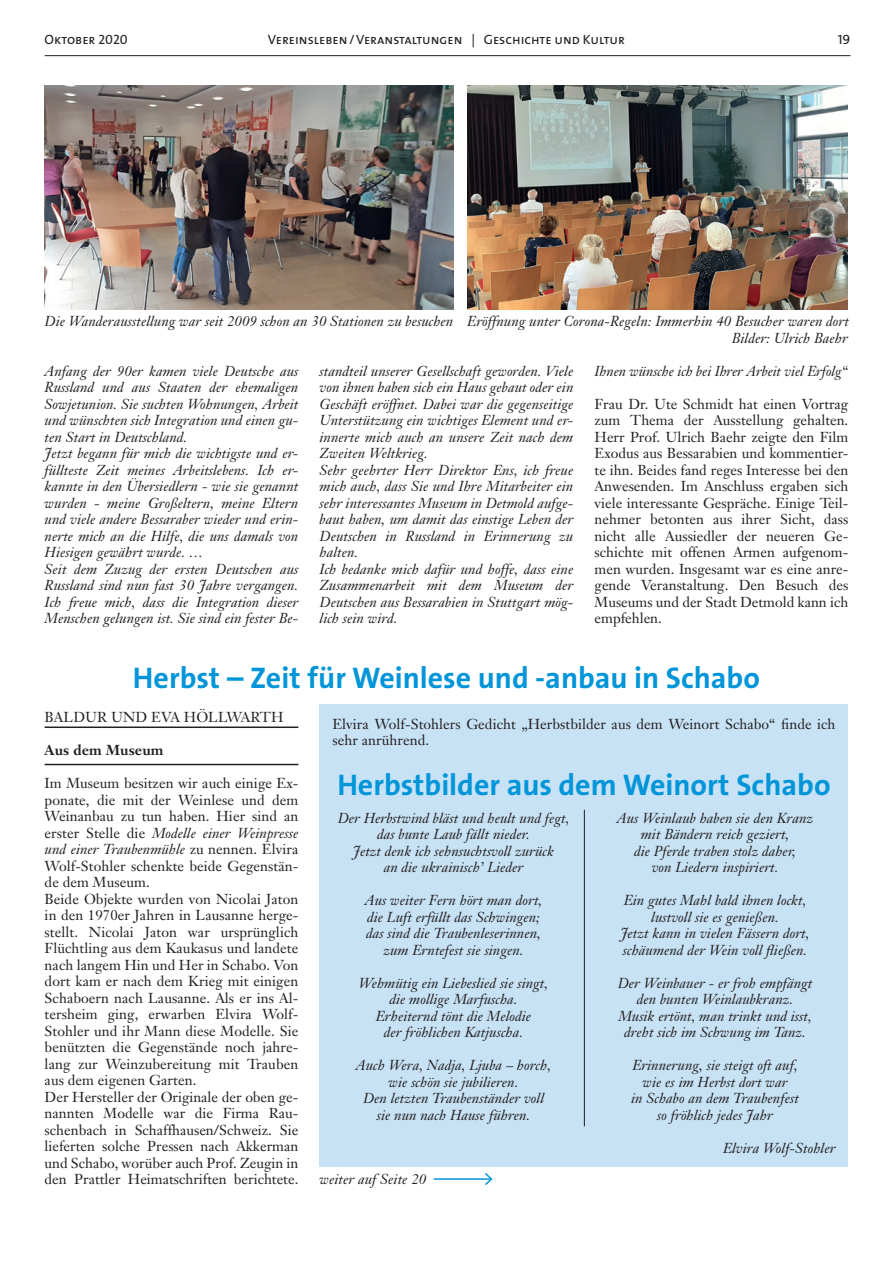
<style>
.page{position:relative;width:893px;height:1263px;background:#fff}
.page>*{position:absolute;margin:0;border:0;box-sizing:border-box;transform-origin:0 0}
.t1{font:700 30px "The Sans B7";color:#0095d9}
.t2{font:italic 14.25px/16.5px "Janson Text";letter-spacing:.005em;color:#231f20;text-align:center}
.t3{font:14.25px/16.5px "Janson Text";letter-spacing:.005em;color:#231f20}
.t4{font:700 14.25px "Janson Text";letter-spacing:.005em;color:#231f20}
.t5{font:13.5px "The Sans Caps";color:#231f20}
.s1{font-style:italic}
</style>
<div class="page">
<hr style="left:45px;top:55px;width:805px;height:1px;background:#231f20">
<img style="left:467px;top:85px;width:381px;height:225px">
<img style="left:45px;top:85px;width:408px;height:225px">
<hr style="left:45px;top:726px;width:253px;height:2px;background:#231f20">
<hr style="left:45px;top:764px;width:253px;height:1px;background:#231f20">
<div style="left:320px;top:705px;width:528px;height:462px;background:#c7e2f5"></div>
<hr style="left:584px;top:810px;width:1px;height:316px;background:#231f20">
<hr style="left:434px;top:1178px;width:57px;height:2px;background:#0095d9">
<svg style="left:483px;top:1173px;width:10px;height:12px"></svg>
<p class="t5" style="left:45px;top:28px;width:85px">Oktober 2020</p>
<p class="t5" style="left:268px;top:28px;width:359px">Vereinsleben/Veranstaltungen | Geschichte und Kultur</p>
<p class="t5" style="left:838px;top:28px;width:14px">19</p>
<p class="t2" style="left:45px;top:313px;width:806px">Die Wanderausstellung war seit 2009 schon an 30 Stationen zu besuchen Eröffnung unter Corona-Regeln: Immerhin 40 Besucher waren dort</p>
<p class="t2" style="left:45px;top:363px;width:255px;text-align:left">Anfang der 90er kamen viele Deutsche aus Russland und aus Staaten der ehemaligen Sowjetunion. Sie suchten Wohnungen, Arbeit und wünschten sich Integration und einen gu&shy;ten Start in Deutschland.<br>Jetzt begann für mich die wichtigste und er&shy;füllteste Zeit meines Arbeitslebens. Ich er&shy;kannte in den Übersiedlern - wie sie genannt wurden - meine Großeltern, meine Eltern und viele andere Bessaraber wieder und erin&shy;nerte mich an die Hilfe, die uns damals von Hiesigen gewährt wurde. …<br>Seit dem Zuzug der ersten Deutschen aus Russland sind nun fast 30 Jahre vergangen.<br>Ich freue mich, dass die Integration dieser Menschen gelungen ist. Sie sind ein fester Be-</p>
<p class="t2" style="left:320px;top:363px;width:255px;text-align:left">standteil unserer Gesellschaft geworden. Viele von ihnen haben sich ein Haus gebaut oder ein Geschäft eröffnet. Dabei war die gegenseitige Unterstützung ein wichtiges Element und er&shy;innerte mich auch an unsere Zeit nach dem Zweiten Weltkrieg.<br>Sehr geehrter Herr Direktor Ens, ich freue mich auch, dass Sie und Ihre Mitarbeiter ein sehr interessantes Museum in Detmold aufge&shy;baut haben, um damit das einstige Leben der Deutschen in Russland in Erinnerung zu halten.<br>Ich bedanke mich dafür und hoffe, dass eine Zusammenarbeit mit dem Museum der Deutschen aus Bessarabien in Stuttgart mög&shy;lich sein wird.</p>
<p class="t2" style="left:595px;top:363px;width:255px">Ihnen wünsche ich bei Ihrer Arbeit viel Erfolg“</p>
<p class="t2" style="left:732px;top:330px;width:118px">Bilder: Ulrich Baehr</p>
<p class="t3" style="left:595px;top:395px;width:255px;text-align:justify">Frau Dr. Ute Schmidt hat einen Vortrag zum Thema der Ausstellung gehalten.<br>Herr Prof. Ulrich Baehr zeigte den Film Exodus aus Bessarabien und kommentier&shy;te ihn. Beides fand reges Interesse bei den Anwesenden. Im Anschluss ergaben sich viele interessante Gespräche. Einige Teil&shy;nehmer betonten aus ihrer Sicht, dass nicht alle Aussiedler der neueren Ge&shy;schichte mit offenen Armen aufgenom&shy;men wurden. Insgesamt war es eine anre&shy;gende Veranstaltung. Den Besuch des Museums und der Stadt Detmold kann ich empfehlen.</p>
<h1 class="t1" style="left:133px;top:662px;width:628px">Herbst – Zeit für Weinlese und -anbau in Schabo</h1>
<p class="t3" style="left:332px;top:715px;width:505px">Elvira Wolf-Stohlers Gedicht „Herbstbilder aus dem Weinort Schabo“ finde ich sehr anrührend.</p>
<h1 class="t1" style="left:337px;top:769px;width:495px">Herbstbilder aus dem Weinort Schabo</h1>
<p class="t2" style="left:338px;top:809px;width:233px">Der Herbstwind bläst und heult und fegt, das bunte Laub fällt nieder.<br>Jetzt denk ich sehnsuchtsvoll zurück<br>an die ukrainisch’ Lieder</p>
<p class="t2" style="left:365px;top:892px;width:179px">Aus weiter Fern hört man dort, die Luft erfüllt das Schwingen; das sind die Traubenleserinnen, zum Erntefest sie singen.</p>
<p class="t2" style="left:359px;top:975px;width:191px">Wehmütig ein Liebeslied sie singt, die mollige Marfuscha.<br>Erheiternd tönt die Melodie<br>der fröhlichen Katjuscha.</p>
<p class="t2" style="left:356px;top:1057px;width:197px">Auch Wera, Nadja, Ljuba – horch, wie schön sie jubilieren.<br>Den letzten Traubenständer voll sie nun nach Hause führen.</p>
<p class="t3" style="left:45px;top:709px;width:240px">BALDUR UND EVA HÖLLWARTH</p>
<p class="t4" style="left:45px;top:741px;width:120px">Aus dem Museum</p>
<p class="t3" style="left:45px;top:775px;width:255px">Im Museum besitzen wir auch einige Ex&shy;ponate, die mit der Weinlese und dem Weinanbau zu tun haben. Hier sind an erster Stelle die <span class="s1">Modelle einer Weinpresse und einer Traubenmühle</span> zu nennen. Elvira Wolf-Stohler schenkte beide Gegenstän&shy;de dem Museum.<br>Beide Objekte wurden von Nicolai Jaton in den 1970er Jahren in Lausanne herge&shy;stellt. Nicolai Jaton war ursprünglich Flüchtling aus dem Kaukasus und landete nach langem Hin und Her in Schabo. Von dort kam er nach dem Krieg mit einigen Schaboern nach Lausanne. Als er ins Al&shy;tersheim ging, erwarben Elvira Wolf-Stohler und ihr Mann diese Modelle. Sie benützten die Gegenstände noch jahre&shy;lang zur Weinzubereitung mit Trauben aus dem eigenen Garten.<br>Der Hersteller der Originale der oben ge&shy;nannten Modelle war die Firma Rau&shy;schenbach in Schaffhausen/Schweiz. Sie lieferten solche Pressen nach Akkerman und Schabo, worüber auch Prof. Zeugin in den Prattler Heimatschriften berichtete.</p>
<p class="t2" style="left:617px;top:810px;width:198px">Aus Weinlaub haben sie den Kranz mit Bändern reich geziert,<br>die Pferde traben stolz daher,<br>von Liedern inspiriert.</p>
<p class="t2" style="left:621px;top:892px;width:190px">Ein gutes Mahl bald ihnen lockt, lustvoll sie es genießen.<br>Jetzt kann in vielen Fässern dort, schäumend der Wein voll fließen.</p>
<p class="t2" style="left:618px;top:975px;width:196px">Der Weinbauer - er froh empfängt den bunten Weinlaubkranz.<br>Musik ertönt, man trinkt und isst, dreht sich im Schwung im Tanz.</p>
<p class="t2" style="left:631px;top:1057px;width:169px">Erinnerung, sie steigt oft auf, wie es im Herbst dort war<br>in Schabo an dem Traubenfest so fröhlich jedes Jahr</p>
<p class="t2" style="left:723px;top:1140px;width:114px">Elvira Wolf-Stohler</p>
<p class="t2" style="left:320px;top:1171px;width:108px">weiter auf Seite 20</p>
</div>
